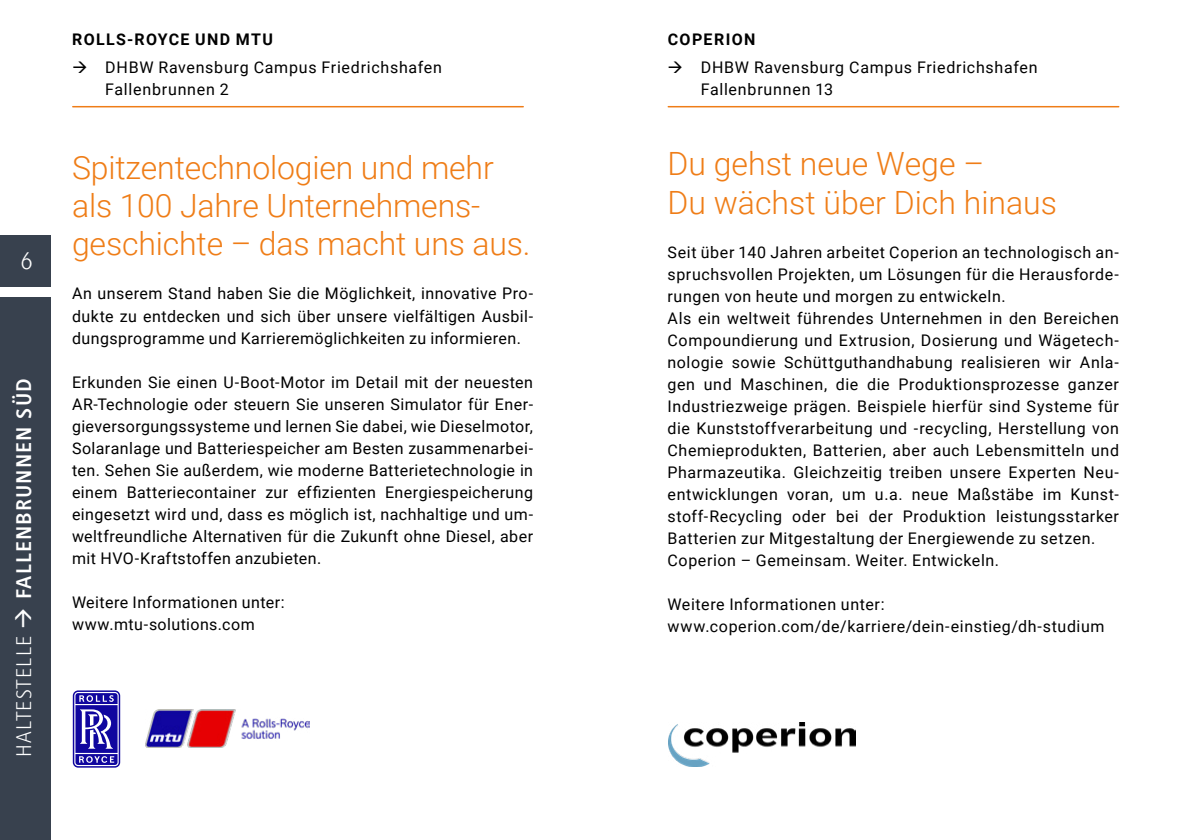
<style>
.page{position:relative;width:1191px;height:840px;background:#fff}
.page>*{position:absolute;margin:0;border:0;box-sizing:border-box;transform-origin:0 0}
.t1{font:300 32px/38.4px "Roboto";letter-spacing:-.005em;color:#ef7d17}
.t2{font:300 25.4px "Generis Sans Com";color:#fff}
.t3{font:700 22px "Generis Sans Com";letter-spacing:.05em;color:#fff}
.t4{font:16px/22px "Roboto";letter-spacing:.035em;color:#000}
.t5{font:700 16px "Roboto";letter-spacing:.085em;color:#000}
.s1{font-weight:300}
</style>
<div class="page">
<hr style="left:73px;top:106px;width:450px;height:1px;background:#ef7d17">
<div style="left:0;top:297px;width:51px;height:542px;background:#38414e"></div>
<div style="left:0;top:235px;width:51px;height:52px;background:#38414e"></div>
<img style="left:146px;top:709px;width:163px;height:38px">
<svg style="left:73px;top:690px;width:47px;height:77px"></svg>
<hr style="left:668px;top:106px;width:450px;height:1px;background:#ef7d17">
<img style="left:668px;top:722px;width:187px;height:43px">
<p class="t2" style="left:21px;top:246px;width:13px">6</p>
<p class="t3" style="left:12px;top:756px;width:380px;rotate:-90deg"><span class="s1">HALTESTELLE</span> → FALLENBRUNNEN SÜD</p>
<p class="t5" style="left:72px;top:28px;width:202px">ROLLS-ROYCE UND MTU</p>
<p class="t4" style="left:105px;top:56px;width:338px;text-indent:-33px">→ DHBW Ravensburg Campus Friedrichshafen<br>Fallenbrunnen 2</p>
<p class="t1" style="left:72px;top:147px;width:460px">Spitzentechnologien und mehr als 100 Jahre Unternehmens&shy;geschichte – das macht uns aus.</p>
<p class="t4" style="left:72px;top:282px;width:462px;text-align:justify">An unserem Stand haben Sie die Möglichkeit, innovative Pro&shy;dukte zu entdecken und sich über unsere vielfältigen Ausbil&shy;dungsprogramme und Karrieremöglichkeiten zu informieren.</p>
<p class="t4" style="left:72px;top:370px;width:462px;text-align:justify">Erkunden Sie einen U-Boot-Motor im Detail mit der neuesten AR-Technologie oder steuern Sie unseren Simulator für Ener&shy;gieversorgungssysteme und lernen Sie dabei, wie Dieselmotor, Solaranlage und Batteriespeicher am Besten zusammenarbei&shy;ten. Sehen Sie außerdem, wie moderne Batterietechnologie in einem Batteriecontainer zur effizienten Energiespeicherung eingesetzt wird und, dass es möglich ist, nachhaltige und um&shy;weltfreundliche Alternativen für die Zukunft ohne Diesel, aber mit HVO-Kraftstoffen anzubieten.</p>
<p class="t4" style="left:72px;top:590px;width:214px">Weitere Informationen unter: www.mtu-solutions.com</p>
<p class="t5" style="left:668px;top:28px;width:89px">COPERION</p>
<p class="t4" style="left:701px;top:56px;width:338px;text-indent:-33px">→ DHBW Ravensburg Campus Friedrichshafen<br>Fallenbrunnen 13</p>
<p class="t1" style="left:667px;top:144px;width:318px">Du gehst neue Wege –</p>
<p class="t1" style="left:667px;top:182px;width:391px">Du wächst über Dich hinaus</p>
<p class="t4" style="left:667px;top:240px;width:453px;text-align:justify">Seit über 140 Jahren arbeitet Coperion an technologisch an&shy;spruchsvollen Projekten, um Lösungen für die Herausforde&shy;rungen von heute und morgen zu entwickeln.</p>
<p class="t4" style="left:667px;top:306px;width:453px">Als ein weltweit führendes Unternehmen in den Bereichen Compoundierung und Extrusion, Dosierung und Wägetech&shy;nologie sowie Schüttguthandhabung realisieren wir Anla&shy;gen und Maschinen, die die Produktionsprozesse ganzer Industriezweige prägen. Beispiele hierfür sind Systeme für die Kunststoffverarbeitung und -recycling, Herstellung von Chemieprodukten, Batterien, aber auch Lebensmitteln und Pharmazeutika. Gleichzeitig treiben unsere Experten Neu&shy;entwicklungen voran, um u.a. neue Maßstäbe im Kunst&shy;stoff-Recycling oder bei der Produktion leistungsstarker Batterien zur Mitgestaltung der Energiewende zu setzen.<br>Coperion – Gemeinsam. Weiter. Entwickeln.</p>
<p class="t4" style="left:667px;top:592px;width:438px">Weitere Informationen unter: www.coperion.com/de/karriere/dein-einstieg/dh-studium</p>
</div>
